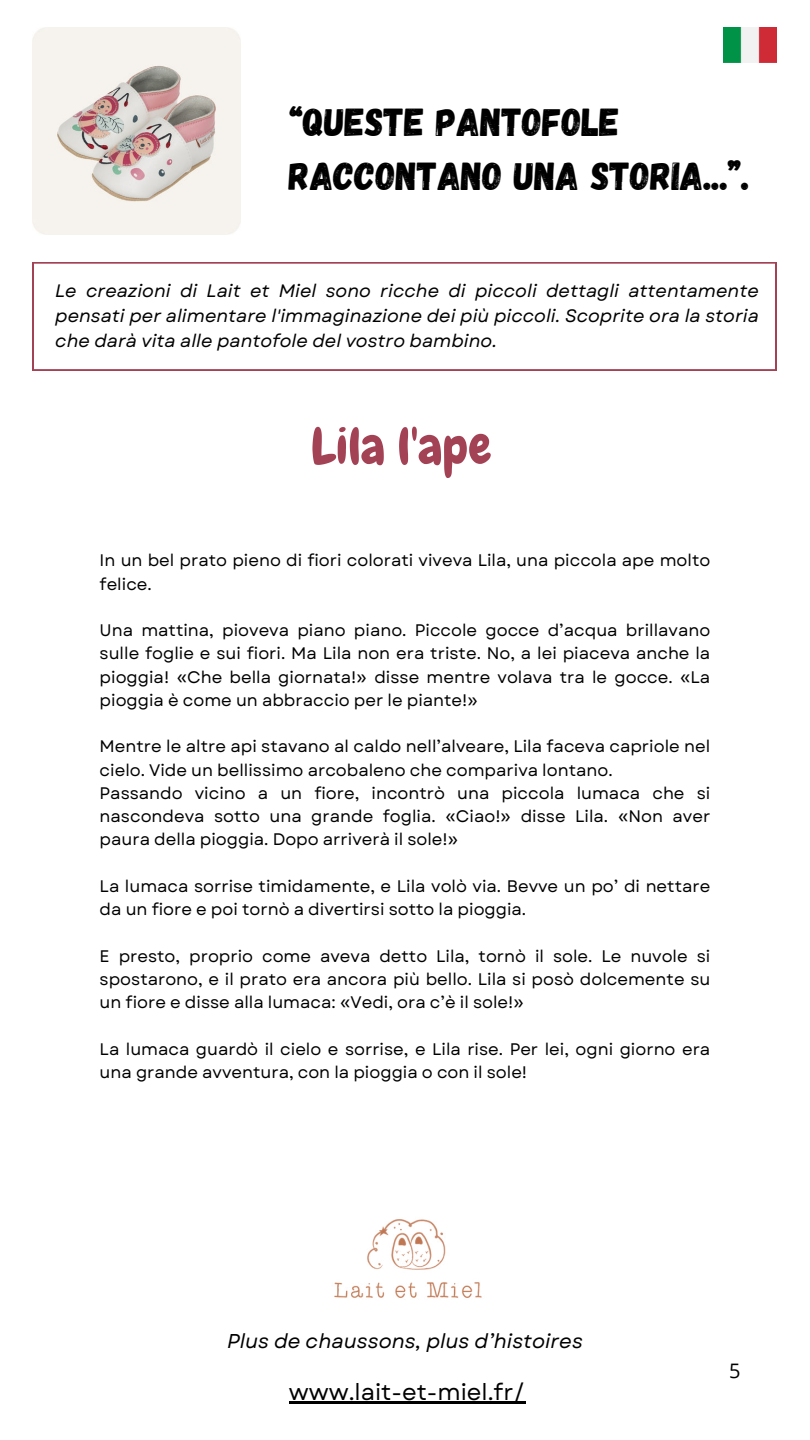
<style>
.page{position:relative;width:810px;height:1440px;background:#fff}
.page>*{position:absolute;margin:0;border:0;box-sizing:border-box;transform-origin:0 0}
.t1{font:51px "Chewy";color:#a44255}
.t2{font:39px/54px "Gagalin";color:#000}
.t3{font:23px "Garet";color:#000}
.t4{font:italic 20px "Garet";color:#000}
.t5{font:20px "Open Sans";color:#000}
.t6{font:italic 18px/24.8px "Garet";color:#000;text-align:justify}
.t7{font:16.7px/23.2px "Garet";color:#000}
</style>
<div class="page">
<img style="left:334px;top:1219px;width:148px;height:79px">
<svg style="left:33px;top:262px;width:743px;height:109px"></svg>
<img style="left:724px;top:27px;width:52px;height:35px">
<hr style="left:289px;top:1402px;width:236px;height:2px;background:#000">
<img style="left:32px;top:27px;width:208px;height:208px">
<h2 class="t2" style="left:289px;top:95px;width:462px">“QUESTE PANTOFOLE<br>RACCONTANO UNA STORIA...”.</h2>
<p class="t6" style="left:55px;top:279px;width:705px">Le creazioni di Lait et Miel sono ricche di piccoli dettagli attentamente pensati per alimentare l'immaginazione dei più piccoli. Scoprite ora la storia che darà vita alle pantofole del vostro bambino.</p>
<h1 class="t1" style="left:311px;top:414px;width:182px">Lila l'ape</h1>
<p class="t7" style="left:100px;top:550px;width:612px">In un bel prato pieno di fiori colorati viveva Lila, una piccola ape molto felice.</p>
<p class="t7" style="left:100px;top:619px;width:612px;text-align:justify">Una mattina, pioveva piano piano. Piccole gocce d’acqua brillavano sulle foglie e sui fiori. Ma Lila non era triste. No, a lei piaceva anche la pioggia! «Che bella giornata!» disse mentre volava tra le gocce. «La pioggia è come un abbraccio per le piante!»</p>
<p class="t7" style="left:100px;top:736px;width:612px">Mentre le altre api stavano al caldo nell’alveare, Lila faceva capriole nel cielo. Vide un bellissimo arcobaleno che compariva lontano.<br>Passando vicino a un fiore, incontrò una piccola lumaca che si nascondeva sotto una grande foglia. «Ciao!» disse Lila. «Non aver paura della pioggia. Dopo arriverà il sole!»</p>
<p class="t7" style="left:100px;top:875px;width:612px">La lumaca sorrise timidamente, e Lila volò via. Bevve un po’ di nettare da un fiore e poi tornò a divertirsi sotto la pioggia.</p>
<p class="t7" style="left:100px;top:945px;width:612px;text-align:justify">E presto, proprio come aveva detto Lila, tornò il sole. Le nuvole si spostarono, e il prato era ancora più bello. Lila si posò dolcemente su un fiore e disse alla lumaca: «Vedi, ora c’è il sole!»</p>
<p class="t7" style="left:100px;top:1038px;width:612px">La lumaca guardò il cielo e sorrise, e Lila rise. Per lei, ogni giorno era una grande avventura, con la pioggia o con il sole!</p>
<p class="t4" style="left:227px;top:1328px;width:357px">Plus de chaussons, plus d’histoires</p>
<h3 class="t3" style="left:289px;top:1378px;width:238px">www.lait-et-miel.fr/</h3>
<p class="t5" style="left:729px;top:1357px;width:13px">5</p>
</div>
